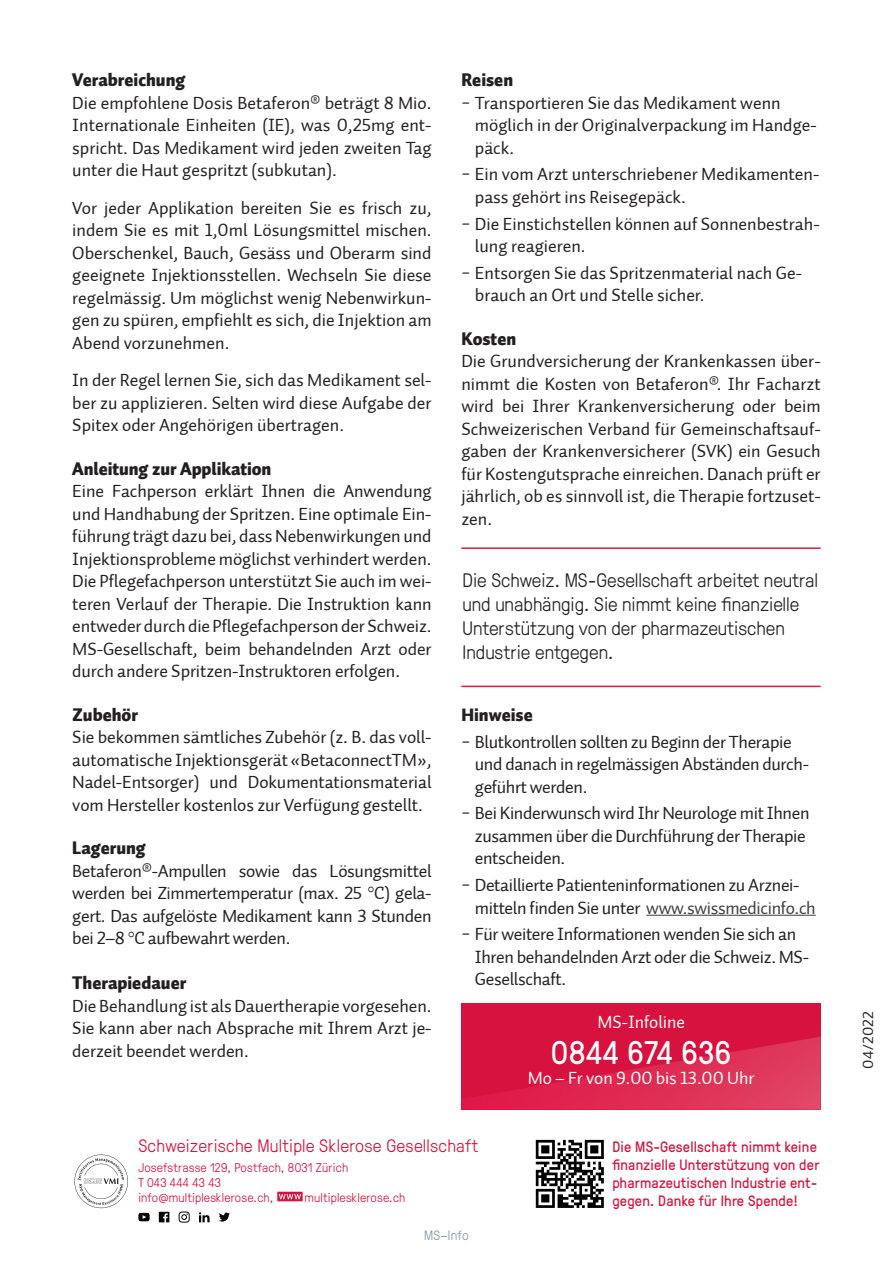
<style>
.page{position:relative;width:893px;height:1263px;background:#fff}
.page>*{position:absolute;margin:0;border:0;box-sizing:border-box;transform-origin:0 0}
.t1{font:32.7px "GT Pressura";letter-spacing:.02em;color:#fff}
.t2{font:300 19.5px/24px "GT Pressura";color:#231f20}
.t3{font:18px/22.5px "Auto 2 Regular LF";letter-spacing:-.005em;color:#231f20;text-align:justify}
.t4{font:18px "Auto 2 Black LF";color:#231f20}
.t5{font:300 18px "GT Pressura";letter-spacing:.015em;color:#d7123e}
.t6{font:18px "Auto 2 Regular LF";letter-spacing:-.005em;color:#fff}
.t7{font:15px/18px "GT Pressura";letter-spacing:.015em;color:#d7123e}
.t8{font:15px "Auto 2 Regular LF";letter-spacing:.015em;color:#231f20}
.t9{font:300 13.5px "GT Pressura";letter-spacing:.015em;color:#83969f}
.t10{font:300 12.75px/15px "GT Pressura";letter-spacing:.015em;color:#d7123e}
.s1{color:#3e3e3f}
</style>
<div class="page">
<svg style="left:277px;top:1192px;width:26px;height:9px"></svg>
<svg style="left:219px;top:1212px;width:11px;height:9px"></svg>
<svg style="left:199px;top:1212px;width:11px;height:10px"></svg>
<svg style="left:159px;top:1212px;width:10px;height:10px"></svg>
<svg style="left:179px;top:1211px;width:11px;height:11px"></svg>
<svg style="left:138px;top:1213px;width:12px;height:8px"></svg>
<svg style="left:74px;top:1154px;width:54px;height:54px"></svg>
<svg style="left:536px;top:1140px;width:68px;height:68px"></svg>
<hr style="left:461px;top:547px;width:360px;height:2px;background:#d71d43">
<hr style="left:461px;top:686px;width:360px;height:1px;background:#d71d43">
<div style="left:461px;top:1003px;width:360px;height:106px;background:#d7123e"></div>
<svg style="left:462px;top:1037px;width:359px;height:72px"></svg>
<hr style="left:646px;top:915px;width:170px;height:1px;background:#3e3e3f">
<p class="t4" style="left:72px;top:68px;width:115px">Verabreichung</p>
<p class="t3" style="left:72px;top:92px;width:361px">Die empfohlene Dosis Betaferon® beträgt 8 Mio.<br>Internationale Einheiten (IE), was 0,25mg ent&shy;spricht. Das Medikament wird jeden zweiten Tag unter die Haut gespritzt (subkutan).</p>
<p class="t3" style="left:72px;top:197px;width:361px">Vor jeder Applikation bereiten Sie es frisch zu, indem Sie es mit 1,0ml Lösungsmittel mischen.<br>Oberschenkel, Bauch, Gesäss und Oberarm sind geeignete Injektionsstellen. Wechseln Sie diese regelmässig. Um möglichst wenig Nebenwirkun&shy;gen zu spüren, empfiehlt es sich, die Injektion am Abend vorzunehmen.</p>
<p class="t3" style="left:72px;top:369px;width:361px">In der Regel lernen Sie, sich das Medikament sel&shy;ber zu applizieren. Selten wird diese Aufgabe der Spitex oder Angehörigen übertragen.</p>
<p class="t4" style="left:72px;top:457px;width:201px">Anleitung zur Applikation</p>
<p class="t3" style="left:72px;top:480px;width:361px">Eine Fachperson erklärt Ihnen die Anwendung und Handhabung der Spritzen. Eine optimale Ein&shy;führung trägt dazu bei, dass Nebenwirkungen und Injektionsprobleme möglichst verhindert werden.<br>Die Pflegefachperson unterstützt Sie auch im wei&shy;teren Verlauf der Therapie. Die Instruktion kann entweder durch die Pflegefachperson der Schweiz.<br>MS-Gesellschaft, beim behandelnden Arzt oder durch andere Spritzen-Instruktoren erfolgen.</p>
<p class="t4" style="left:72px;top:703px;width:67px">Zubehör</p>
<p class="t3" style="left:72px;top:726px;width:361px">Sie bekommen sämtliches Zubehör (z. B. das voll&shy;automatische Injektionsgerät «BetaconnectTM», Nadel-Entsorger) und Dokumentationsmaterial vom Hersteller kostenlos zur Verfügung gestellt.</p>
<p class="t4" style="left:72px;top:836px;width:75px">Lagerung</p>
<p class="t3" style="left:72px;top:860px;width:361px">Betaferon®-Ampullen sowie das Lösungsmittel werden bei Zimmertemperatur (max. 25 °C) gela&shy;gert. Das aufgelöste Medikament kann 3 Stunden bei 2–8 °C aufbewahrt werden.</p>
<p class="t4" style="left:72px;top:971px;width:115px">Therapiedauer</p>
<p class="t3" style="left:72px;top:995px;width:361px">Die Behandlung ist als Dauertherapie vorgesehen.<br>Sie kann aber nach Absprache mit Ihrem Arzt je&shy;derzeit beendet werden.</p>
<p class="t4" style="left:461px;top:68px;width:53px">Reisen</p>
<p class="t3" style="left:475px;top:92px;width:343px;text-align:left;text-indent:-14px">− Transportieren Sie das Medikament wenn möglich in der Originalverpackung im Handge&shy;päck.</p>
<p class="t3" style="left:475px;top:163px;width:346px;text-indent:-14px">− Ein vom Arzt unterschriebener Medikamenten&shy;pass gehört ins Reisegepäck.</p>
<p class="t3" style="left:475px;top:213px;width:346px;text-indent:-14px">− Die Einstichstellen können auf Sonnenbestrah&shy;lung reagieren.</p>
<p class="t3" style="left:475px;top:262px;width:329px;text-indent:-14px">− Entsorgen Sie das Spritzenmaterial nach Ge&shy;brauch an Ort und Stelle sicher.</p>
<p class="t4" style="left:461px;top:327px;width:56px">Kosten</p>
<p class="t3" style="left:461px;top:350px;width:361px">Die Grundversicherung der Krankenkassen über&shy;nimmt die Kosten von Betaferon®. Ihr Facharzt wird bei Ihrer Krankenversicherung oder beim Schweizerischen Verband für Gemeinschaftsauf&shy;gaben der Krankenversicherer (SVK) ein Gesuch für Kostengutsprache einreichen. Danach prüft er jährlich, ob es sinnvoll ist, die Therapie fortzuset&shy;zen.</p>
<p class="t2" style="left:463px;top:567px;width:357px">Die Schweiz. MS-Gesellschaft arbeitet neutral und unabhängig. Sie nimmt keine finanzielle Unterstützung von der pharmazeutischen Industrie entgegen.</p>
<p class="t4" style="left:461px;top:703px;width:73px">Hinweise</p>
<p class="t3" style="left:475px;top:730px;width:336px;text-align:left;text-indent:-14px">− Blutkontrollen sollten zu Beginn der Therapie und danach in regelmässigen Abständen durch&shy;geführt werden.</p>
<p class="t3" style="left:475px;top:802px;width:336px;text-align:left;text-indent:-14px">− Bei Kinderwunsch wird Ihr Neurologe mit Ihnen zusammen über die Durchführung der Therapie entscheiden.</p>
<p class="t3" style="left:475px;top:874px;width:342px;text-indent:-14px">− Detaillierte Patienteninformationen zu Arznei&shy;mitteln finden Sie unter <span class="s1">www.swissmedicinfo.ch</span></p>
<p class="t3" style="left:475px;top:923px;width:336px;text-align:left;text-indent:-14px">− Für weitere Informationen wenden Sie sich an<br>Ihren behandelnden Arzt oder die Schweiz. MS-<br>Gesellschaft.</p>
<p class="t6" style="left:598px;top:1011px;width:89px">MS-Infoline</p>
<p class="t1" style="left:551px;top:1029px;width:181px">0844 674 636</p>
<p class="t6" style="left:528px;top:1067px;width:228px">Mo – Fr von 9.00 bis 13.00 Uhr</p>
<p class="t5" style="left:138px;top:1133px;width:341px">Schweizerische Multiple Sklerose Gesellschaft</p>
<p class="t10" style="left:138px;top:1159px;width:211px">Josefstrasse 129, Postfach, 8031 Zürich<br>T 043 444 43 43 info@multiplesklerose.ch,</p>
<p class="t10" style="left:305px;top:1189px;width:102px">multiplesklerose.ch</p>
<p class="t9" style="left:424px;top:1226px;width:46px">MS–Info</p>
<p class="t7" style="left:612px;top:1136px;width:209px">Die MS-Gesellschaft nimmt keine finanzielle Unterstützung von der pharmazeutischen Industrie ent&shy;gegen. Danke für Ihre Spende!</p>
<p class="t8" style="left:859px;top:1068px;width:59px;rotate:-90deg">04/2022</p>
</div>
